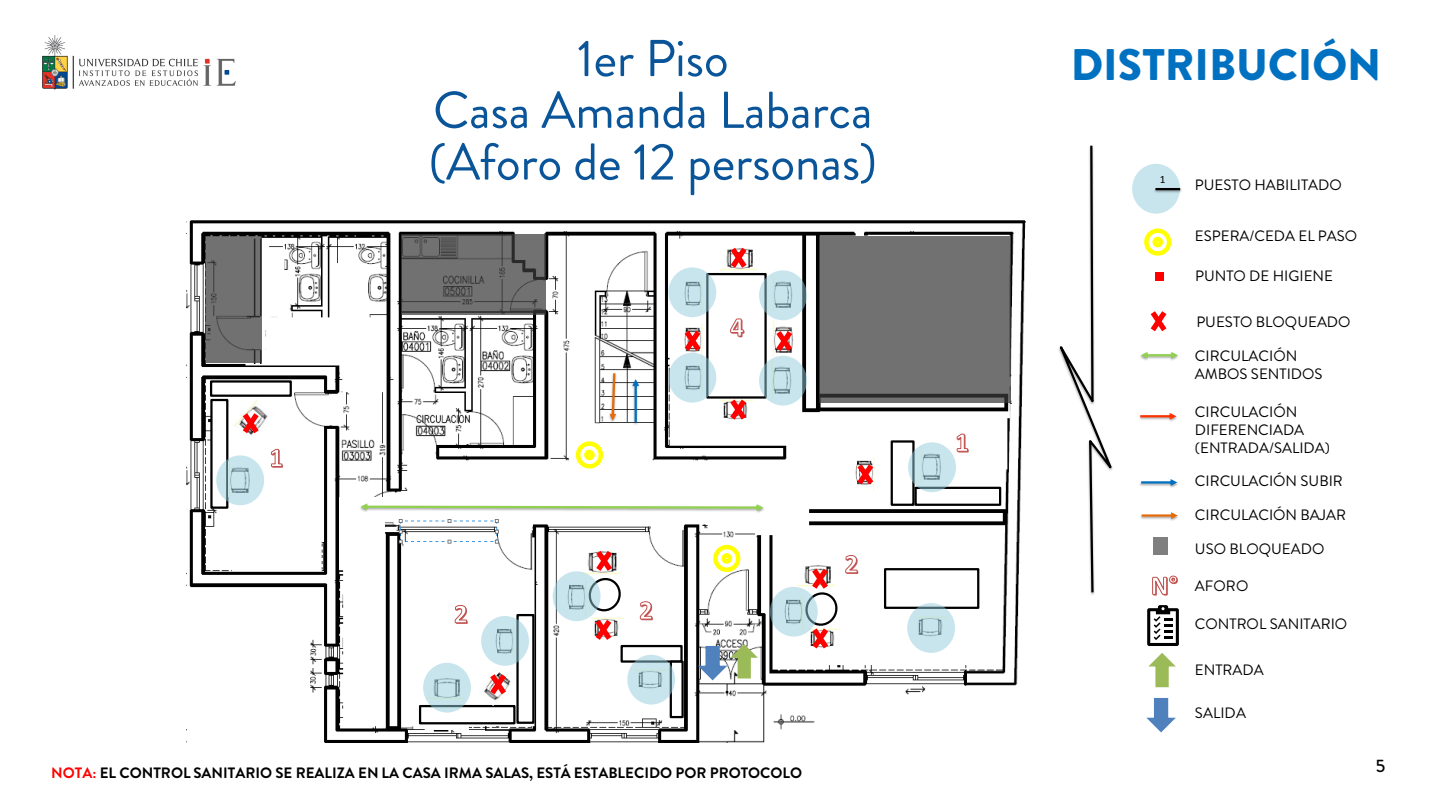
<style>
.page{position:relative;width:1440px;height:810px;background:#fff}
.page>*{position:absolute;margin:0;border:0;box-sizing:border-box;transform-origin:0 0}
.t1{font:51.75px/51.8px "Brandon Grotesque";letter-spacing:-.005em;color:#0a5599}
.t2{font:900 44.17px "Brandon Grotesque";color:#0070c0}
.t3{font:500 18px "Brandon Grotesque";color:#000}
.t4{font:15px/18px "Brandon Grotesque";color:#000}
.t5{font:700 15px "Brandon Grotesque";color:#000}
.t6{font:11.25px "Calibri";color:#000}
.s1{color:#f00}
</style>
<div class="page">
<img style="left:186px;top:220px;width:840px;height:522px">
<img style="left:721px;top:246px;width:36px;height:24px">
<img style="left:682px;top:324px;width:21px;height:32px">
<img style="left:807px;top:648px;width:32px;height:2px">
<img style="left:799px;top:562px;width:5px;height:25px">
<div style="left:884px;top:568px;width:95px;height:41px;background:#fff;border:2px solid #000"></div>
<div style="left:621px;top:645px;width:62px;height:18px;background:#fff;border:2px solid #000"></div>
<div style="left:670px;top:661px;width:14px;height:57px;background:#fff;border:2px solid #000"></div>
<div style="left:419px;top:705px;width:97px;height:19px;background:#fff;border:2px solid #000"></div>
<div style="left:516px;top:614px;width:19px;height:110px;background:#fff;border:2px solid #000"></div>
<img style="left:476px;top:665px;width:39px;height:41px">
<div style="left:706px;top:273px;width:61px;height:126px;background:#fff;border:2px solid #000"></div>
<img style="left:720px;top:400px;width:32px;height:21px">
<img style="left:773px;top:320px;width:22px;height:37px">
<img style="left:582px;top:549px;width:38px;height:25px">
<div style="left:210px;top:399px;width:18px;height:110px;background:#fff;border:2px solid #000"></div>
<div style="left:210px;top:380px;width:82px;height:17px;background:#fff;border:2px solid #000"></div>
<img style="left:233px;top:399px;width:42px;height:42px">
<div style="left:819px;top:237px;width:191px;height:165px;background:#717171"></div>
<img style="left:402px;top:234px;width:144px;height:80px">
<img style="left:205px;top:237px;width:56px;height:125px">
<div style="left:339px;top:497px;width:46px;height:72px;background:#fff"></div>
<svg style="left:455px;top:605px;width:13px;height:19px"></svg>
<svg style="left:271px;top:449px;width:12px;height:19px"></svg>
<svg style="left:640px;top:601px;width:13px;height:19px"></svg>
<svg style="left:730px;top:319px;width:14px;height:18px"></svg>
<svg style="left:804px;top:555px;width:54px;height:93px"></svg>
<svg style="left:588px;top:551px;width:37px;height:89px"></svg>
<svg style="left:490px;top:674px;width:16px;height:20px"></svg>
<svg style="left:243px;top:413px;width:16px;height:20px"></svg>
<svg style="left:730px;top:400px;width:16px;height:20px"></svg>
<svg style="left:685px;top:331px;width:15px;height:20px"></svg>
<svg style="left:776px;top:331px;width:16px;height:20px"></svg>
<svg style="left:731px;top:248px;width:16px;height:20px"></svg>
<img style="left:360px;top:498px;width:413px;height:21px">
<svg style="left:361px;top:503px;width:402px;height:8px"></svg>
<div style="left:914px;top:487px;width:87px;height:19px;background:#fff;border:2px solid #000"></div>
<div style="left:891px;top:440px;width:24px;height:66px;background:#fff;border:2px solid #000"></div>
<img style="left:854px;top:458px;width:20px;height:33px">
<svg style="left:857px;top:464px;width:16px;height:20px"></svg>
<svg style="left:957px;top:434px;width:12px;height:18px"></svg>
<svg style="left:574px;top:439px;width:31px;height:32px"></svg>
<svg style="left:711px;top:543px;width:32px;height:31px"></svg>
<svg style="left:695px;top:642px;width:66px;height:40px"></svg>
<img style="left:626px;top:371px;width:19px;height:56px">
<svg style="left:632px;top:379px;width:7px;height:43px"></svg>
<img style="left:603px;top:372px;width:19px;height:60px">
<svg style="left:610px;top:373px;width:6px;height:48px"></svg>
<img style="left:1140px;top:355px;width:35px;height:6px">
<svg style="left:1141px;top:352px;width:37px;height:7px"></svg>
<svg style="left:1151px;top:311px;width:15px;height:20px"></svg>
<div style="left:1155px;top:272px;width:9px;height:9px;background:#f00"></div>
<svg style="left:1144px;top:228px;width:28px;height:28px"></svg>
<img style="left:1139px;top:416px;width:38px;height:6px">
<svg style="left:1140px;top:413px;width:36px;height:7px"></svg>
<div style="left:1132px;top:164px;width:48px;height:50px;background:#c8e5ed;border-radius:50%"></div>
<div style="left:668px;top:267px;width:48px;height:50px;background:#93cddd;border-radius:50%;opacity:.5"></div>
<div style="left:759px;top:270px;width:48px;height:50px;background:#93cddd;border-radius:50%;opacity:.5"></div>
<div style="left:668px;top:353px;width:48px;height:50px;background:#93cddd;border-radius:50%;opacity:.5"></div>
<div style="left:759px;top:356px;width:48px;height:50px;background:#93cddd;border-radius:50%;opacity:.5"></div>
<div style="left:908px;top:442px;width:48px;height:50px;background:#93cddd;border-radius:50%;opacity:.5"></div>
<div style="left:770px;top:587px;width:48px;height:50px;background:#93cddd;border-radius:50%;opacity:.5"></div>
<div style="left:907px;top:603px;width:48px;height:50px;background:#93cddd;border-radius:50%;opacity:.5"></div>
<div style="left:627px;top:655px;width:48px;height:50px;background:#93cddd;border-radius:50%;opacity:.5"></div>
<div style="left:553px;top:571px;width:48px;height:50px;background:#93cddd;border-radius:50%;opacity:.5"></div>
<div style="left:481px;top:616px;width:48px;height:50px;background:#93cddd;border-radius:50%;opacity:.5"></div>
<div style="left:423px;top:663px;width:48px;height:50px;background:#93cddd;border-radius:50%;opacity:.5"></div>
<div style="left:216px;top:455px;width:48px;height:50px;background:#93cddd;border-radius:50%;opacity:.5"></div>
<img style="left:1140px;top:514px;width:36px;height:7px">
<svg style="left:1142px;top:512px;width:36px;height:7px"></svg>
<img style="left:1139px;top:482px;width:39px;height:6px">
<svg style="left:1141px;top:479px;width:36px;height:7px"></svg>
<img style="left:1154px;top:188px;width:28px;height:7px">
<hr style="left:1155px;top:188px;width:25px;height:2px;background:#000">
<div style="left:1154px;top:538px;width:14px;height:17px;background:#7f7f7f"></div>
<svg style="left:1058px;top:145px;width:55px;height:450px"></svg>
<svg style="left:1152px;top:576px;width:26px;height:20px"></svg>
<svg style="left:1147px;top:605px;width:32px;height:83px"></svg>
<svg style="left:1146px;top:698px;width:30px;height:35px"></svg>
<img style="left:42px;top:35px;width:194px;height:55px">
<h1 class="t1" style="left:577px;top:40px;width:153px">1er Piso</h1>
<h2 class="t2" style="left:1071px;top:49px;width:312px">DISTRIBUCIÓN</h2>
<h1 class="t1" style="left:428px;top:92px;width:450px">Casa Amanda Labarca (Aforo de 12 personas)</h1>
<p class="t6" style="left:1160px;top:174px;width:7px">1</p>
<p class="t4" style="left:1195px;top:178px;width:148px">PUESTO HABILITADO</p>
<p class="t4" style="left:1195px;top:229px;width:164px">ESPERA/CEDA EL PASO</p>
<p class="t4" style="left:1195px;top:269px;width:140px">PUNTO DE HIGIENE</p>
<p class="t4" style="left:1196px;top:315px;width:156px">PUESTO BLOQUEADO</p>
<p class="t4" style="left:1195px;top:349px;width:129px">CIRCULACIÓN<br>AMBOS SENTIDOS</p>
<p class="t4" style="left:1195px;top:405px;width:137px">CIRCULACIÓN<br>DIFERENCIADA (ENTRADA/SALIDA)</p>
<p class="t4" style="left:1195px;top:474px;width:149px">CIRCULACIÓN SUBIR</p>
<p class="t4" style="left:1195px;top:508px;width:153px">CIRCULACIÓN BAJAR</p>
<p class="t5" style="left:51px;top:767px;width:752px"><span class="s1">NOTA:</span> EL CONTROL SANITARIO SE REALIZA EN LA CASA IRMA SALAS, ESTÁ ESTABLECIDO POR PROTOCOLO</p>
<p class="t4" style="left:1195px;top:542px;width:131px">USO BLOQUEADO</p>
<p class="t4" style="left:1195px;top:579px;width:55px">AFORO</p>
<p class="t4" style="left:1195px;top:617px;width:154px">CONTROL SANITARIO</p>
<p class="t4" style="left:1195px;top:663px;width:71px">ENTRADA</p>
<p class="t4" style="left:1195px;top:706px;width:53px">SALIDA</p>
<p class="t3" style="left:1376px;top:759px;width:11px">5</p>
</div>
